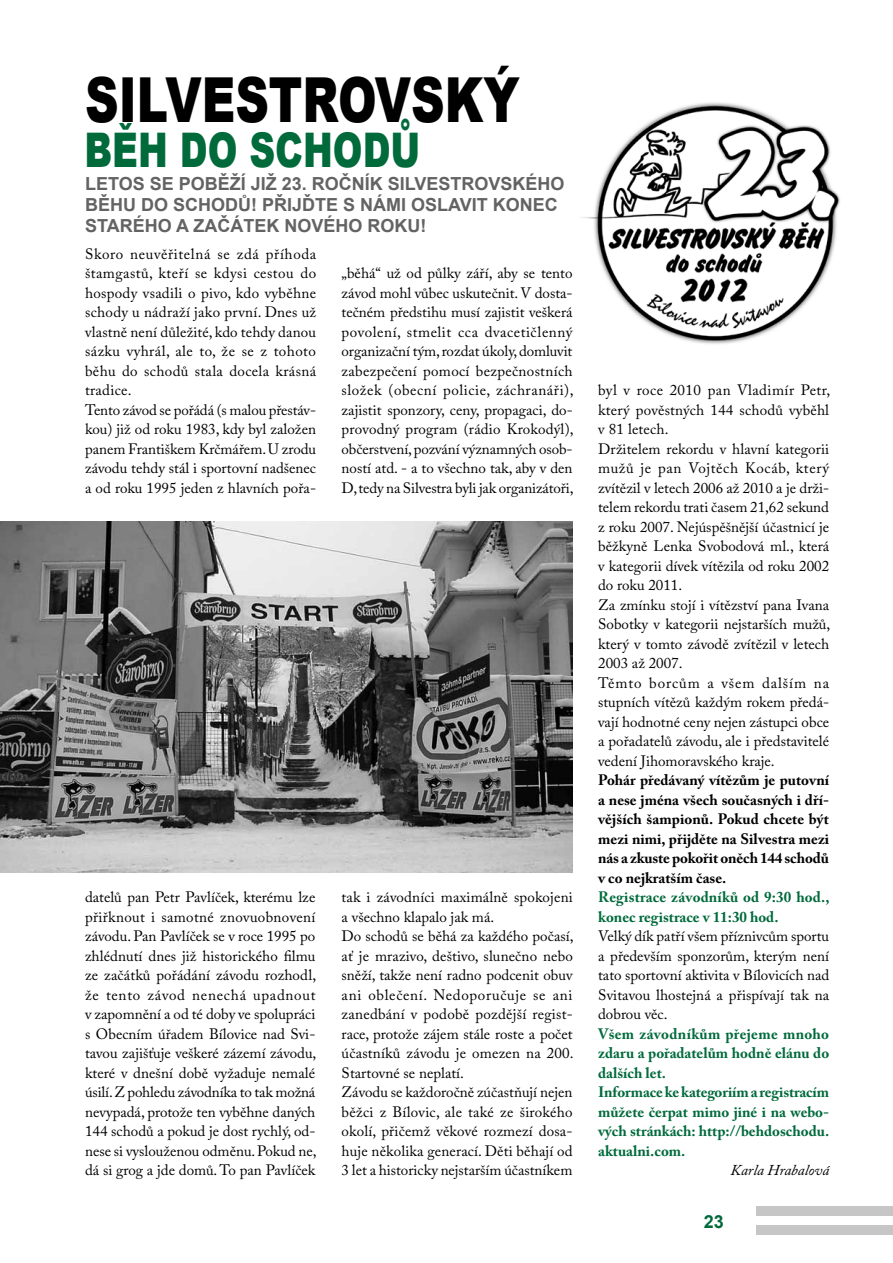
<style>
.page{position:relative;width:893px;height:1263px;background:#fff}
.page>*{position:absolute;margin:0;border:0;box-sizing:border-box;transform-origin:0 0}
.t1{font:900 62.1px "Arial";color:#000;scale:.75 1}
.t2{font:900 47.7px "Arial";color:#006a3b;scale:.75 1}
.t3{font:700 18px/21px "Arial";color:#646363}
.t4{font:700 18px "Arial";color:#006a3b}
.t5{font:15px/19.5px "Adobe Caslon Pro";color:#000;text-align:justify}
.t6{font:700 15px/19.5px "Adobe Caslon Pro";color:#006a3b}
.t7{font:700 15px/19.5px "Adobe Caslon Pro";color:#000;text-align:justify}
.t8{font:italic 15px "Adobe Caslon Pro";color:#000}
</style>
<div class="page">
<div style="left:757px;top:1206px;width:136px;height:10px;background:#c6c6c6"></div>
<div style="left:757px;top:1225px;width:136px;height:9px;background:#c6c6c6"></div>
<img style="left:0;top:521px;width:573px;height:352px">
<img style="left:581px;top:102px;width:259px;height:242px">
<h1 class="t1" style="left:85px;top:55px;width:581px">SILVEST ROVSKÝ</h1>
<h2 class="t2" style="left:84px;top:115px;width:442px">BĚH DOSCHODŮ</h2>
<p class="t3" style="left:85px;top:174px;width:367px">LETOS SE POBĚŽÍ JIŽ 23. ROČ NÍK SILVESTR</p>
<p class="t3" style="left:85px;top:174px;width:481px;text-indent:389px">OVSKÉHO<br>BĚHU DO SCHODŮ! PŘIJĎTE S NÁMI OSLAVIT KONEC<br>STARÉHO A ZAČÁTEK NOVÉHO ROKU!</p>
<p class="t5" style="left:342px;top:263px;width:234px">„běhá“ už od půlky září, aby se tento závod mohl vůbec uskutečnit. V dosta&shy;tečném předstihu musí zajistit veškerá povolení, stmelit cca dvacetičlenný organizační tým, rozdat úkoly, domluvit zabezpečení pomocí bezpečnostních složek (obecní policie, záchranáři), zajistit sponzory, ceny, propagaci, do&shy;provodný program (rádio Krokodýl), občerstvení, pozvání významných osob&shy;ností atd. - a to všechno tak, aby v den D, tedy na Silvestra byli jak organizátoři,</p>
<p class="t5" style="left:85px;top:244px;width:233px;text-align:left">Skoro neuvěřitelná se zdá příhoda štamgastů, kteří se kdysi cestou do hospody vsadili o pivo, kdo vyběhne schody u nádraží jako první. Dnes už vlastně není důležité, kdo tehdy danou sázku vyhrál, ale to, že se z tohoto běhu do schodů stala docela krásná tradice.<br>Tento závod se pořádá (s malou přestáv&shy;kou) již od roku 1983, kdy byl založen panem Františkem Krčmářem. U zrodu závodu tehdy stál i sportovní nadšenec a od roku 1995 jeden z hlavních pořa-</p>
<p class="t5" style="left:85px;top:887px;width:233px">datelů pan Petr Pavlíček, kterému lze přiřknout i samotné znovuobnovení závodu. Pan Pavlíček se v roce 1995 po zhlédnutí dnes již historického filmu ze začátků pořádání závodu rozhodl, že tento závod nenechá upadnout v zapomnění a od té doby ve spolupráci s Obecním úřadem Bílovice nad Svi&shy;tavou zajišťuje veškeré zázemí závodu, které v dnešní době vyžaduje nemalé úsilí. Z pohledu závodníka to tak možná nevypadá, protože ten vyběhne daných 144 schodů a pokud je dost rychlý, od&shy;nese si vyslouženou odměnu. Pokud ne, dá si grog a jde domů. To pan Pavlíček</p>
<p class="t5" style="left:342px;top:887px;width:234px;text-align:left">tak i závodníci maximálně spokojeni a všechno klapalo jak má.<br>Do schodů se běhá za každého počasí, ať je mrazivo, deštivo, slunečno nebo sněží, takže není radno podcenit obuv ani oblečení. Nedoporučuje se ani zanedbání v podobě pozdější regist&shy;race, protože zájem stále roste a počet účastníků závodu je omezen na 200.<br>Startovné se neplatí.<br>Závodu se každoročně zúčastňují nejen běžci z Bílovic, ale také ze širokého okolí, přičemž věkové rozmezí dosa&shy;huje několika generací. Děti běhají od 3 let a historicky nejstarším účastníkem</p>
<p class="t5" style="left:598px;top:380px;width:234px;text-align:left">byl v roce 2010 pan Vladimír Petr, který pověstných 144 schodů vyběhl v 81 letech.<br>Držitelem rekordu v hlavní kategorii mužů je pan Vojtěch Kocáb, který zvítězil v letech 2006 až 2010 a je drži&shy;telem rekordu trati časem 21,62 sekund z roku 2007. Nejúspěšnější účastnicí je běžkyně Lenka Svobodová ml., která v kategorii dívek vítězila od roku 2002 do roku 2011.<br>Za zmínku stojí i vítězství pana Ivana<br>Sobotky v kategorii nejstarších mužů, který v tomto závodě zvítězil v letech<br>2003 až 2007.<br>Těmto borcům a všem dalším na stupních vítězů každým rokem předá&shy;vají hodnotné ceny nejen zástupci obce a pořadatelů závodu, ale i představitelé vedení Jihomoravského kraje.</p>
<p class="t7" style="left:598px;top:770px;width:233px">Pohár předávaný vítězům je putovní a nese jména všech současných i dří&shy;vějších šampionů. Pokud chcete být mezi nimi, přijděte na Silvestra mezi nás a zkuste pokořit oněch 144 schodů v co nejkratším čase.</p>
<p class="t6" style="left:598px;top:887px;width:233px">Registrace závodníků od 9:30 hod., konec registrace v 11:30 hod.</p>
<p class="t5" style="left:598px;top:926px;width:233px">Velký dík patří všem příznivcům sportu a především sponzorům, kterým není tato sportovní aktivita v Bílovicích nad Svitavou lhostejná a přispívají tak na dobrou věc.</p>
<p class="t6" style="left:598px;top:1024px;width:233px">Všem závodníkům přejeme mnoho zdaru a pořadatelům hodně elánu do dalších let.<br>Informace ke kategoriím a registracím můžete čerpat mimo jiné i na webo&shy;vých stránkách: http://behdoschodu. aktualni.com.</p>
<p class="t8" style="left:731px;top:1161px;width:100px">Karla Hrabalová</p>
<p class="t4" style="left:704px;top:1209px;width:22px">23</p>
</div>
